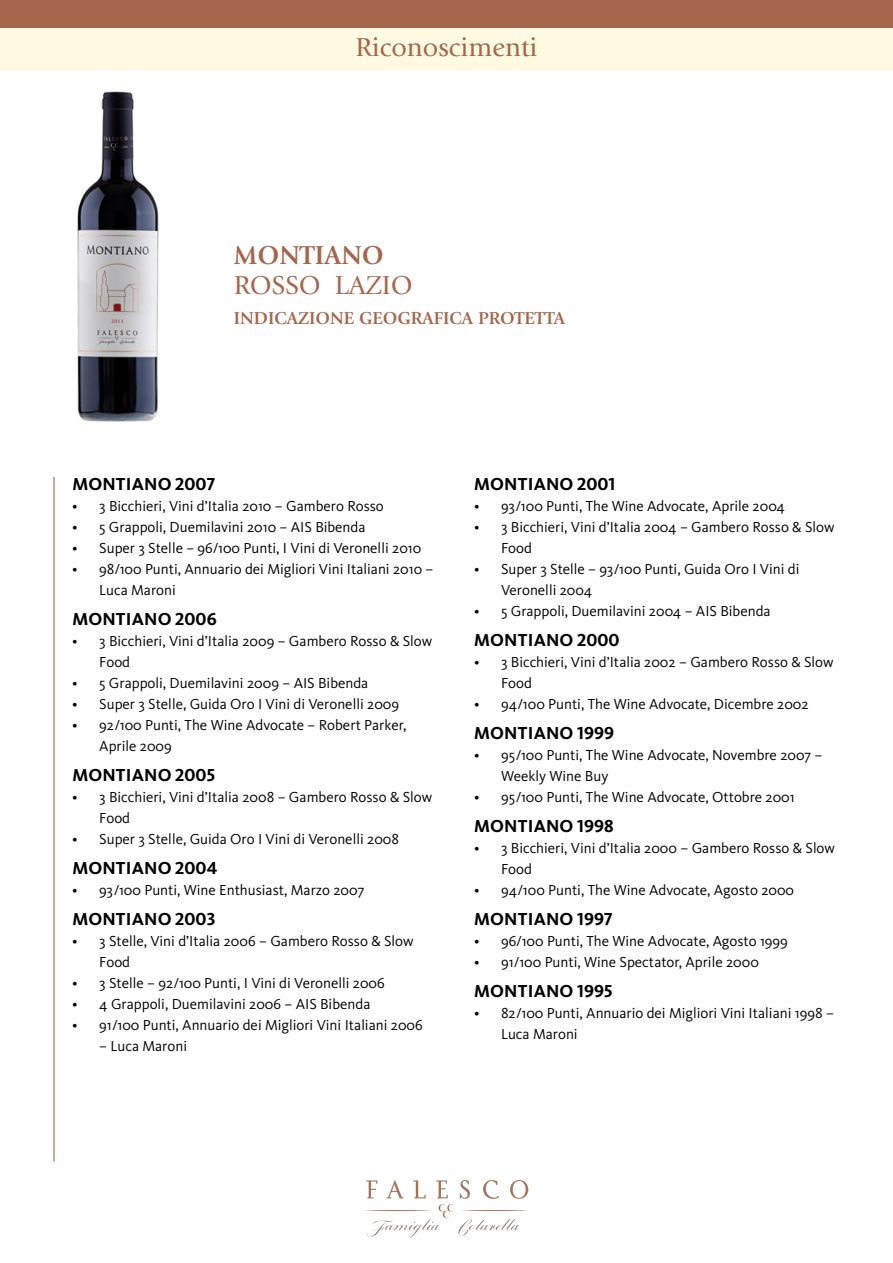
<style>
.page{position:relative;width:893px;height:1263px;background:#fff}
.page>*{position:absolute;margin:0;border:0;box-sizing:border-box;transform-origin:0 0}
.t1{font:27px "Giovanni Std";color:#a5664c}
.t2{font:700 27px "Giovanni Std";color:#a5664c}
.t3{font:700 18px "Kievit OT";letter-spacing:.01em;color:#000}
.t4{font:700 18px "Giovanni Std";color:#a5664c}
.t5{font:15px/21px "Kievit OT";color:#000}
</style>
<div class="page">
<svg style="left:364px;top:1180px;width:165px;height:58px"></svg>
<div style="left:0;top:27px;width:893px;height:43px;background:#fdfae1"></div>
<div style="left:0;top:0;width:893px;height:28px;background:#a5664c"></div>
<hr style="left:53px;top:477px;width:2px;height:684px;background:#a5664c">
<img style="left:77px;top:91px;width:82px;height:331px">
<h1 class="t1" style="left:355px;top:32px;width:184px">Riconoscimenti</h1>
<h1 class="t2" style="left:234px;top:239px;width:152px">MONTIANO</h1>
<h1 class="t1" style="left:234px;top:270px;width:181px">ROSSO LAZIO</h1>
<p class="t4" style="left:234px;top:308px;width:333px">INDICAZIONE GEOGRAFICA PROTETTA</p>
<p class="t3" style="left:72px;top:473px;width:144px">MONTIANO 2007</p>
<p class="t5" style="left:72px;top:495px;width:313px">• 3 Bicchieri, Vini d’Italia 2010 – Gambero Rosso</p>
<p class="t5" style="left:72px;top:516px;width:295px">• 5 Grappoli, Duemilavini 2010 – AIS Bibenda</p>
<p class="t5" style="left:72px;top:537px;width:350px">• Super 3 Stelle – 96/100 Punti, I Vini di Veronelli 2010</p>
<p class="t5" style="left:99px;top:558px;width:336px;text-indent:-27px">• 98/100 Punti, Annuario dei Migliori Vini Italiani 2010 –<br>Luca Maroni</p>
<p class="t3" style="left:72px;top:608px;width:146px">MONTIANO 2006</p>
<p class="t5" style="left:99px;top:630px;width:334px;text-indent:-27px">• 3 Bicchieri, Vini d’Italia 2009 – Gambero Rosso &amp; Slow<br>Food</p>
<p class="t5" style="left:72px;top:672px;width:298px">• 5 Grappoli, Duemilavini 2009 – AIS Bibenda</p>
<p class="t5" style="left:72px;top:693px;width:328px">• Super 3 Stelle, Guida Oro I Vini di Veronelli 2009</p>
<p class="t5" style="left:99px;top:714px;width:309px;text-indent:-27px">• 92/100 Punti, The Wine Advocate – Robert Parker,<br>Aprile 2009</p>
<p class="t3" style="left:72px;top:764px;width:144px">MONTIANO 2005</p>
<p class="t5" style="left:99px;top:786px;width:334px;text-indent:-27px">• 3 Bicchieri, Vini d’Italia 2008 – Gambero Rosso &amp; Slow<br>Food</p>
<p class="t5" style="left:72px;top:828px;width:328px">• Super 3 Stelle, Guida Oro I Vini di Veronelli 2008</p>
<p class="t3" style="left:72px;top:857px;width:146px">MONTIANO 2004</p>
<p class="t5" style="left:72px;top:879px;width:294px">• 93/100 Punti, Wine Enthusiast, Marzo 2007</p>
<p class="t3" style="left:72px;top:908px;width:145px">MONTIANO 2003</p>
<p class="t5" style="left:99px;top:930px;width:316px;text-indent:-27px">• 3 Stelle, Vini d’Italia 2006 – Gambero Rosso &amp; Slow<br>Food</p>
<p class="t5" style="left:72px;top:972px;width:314px">• 3 Stelle – 92/100 Punti, I Vini di Veronelli 2006</p>
<p class="t5" style="left:72px;top:993px;width:300px">• 4 Grappoli, Duemilavini 2006 – AIS Bibenda</p>
<p class="t5" style="left:72px;top:1014px;width:352px">• 91/100 Punti, Annuario dei Migliori Vini Italiani 2006</p>
<p class="t5" style="left:99px;top:1035px;width:89px">– Luca Maroni</p>
<p class="t3" style="left:474px;top:473px;width:143px">MONTIANO 2001</p>
<p class="t5" style="left:474px;top:495px;width:312px">• 93/100 Punti, The Wine Advocate, Aprile 2004</p>
<p class="t5" style="left:501px;top:516px;width:335px;text-indent:-27px">• 3 Bicchieri, Vini d’Italia 2004 – Gambero Rosso &amp; Slow<br>Food</p>
<p class="t5" style="left:501px;top:558px;width:300px;text-indent:-27px">• Super 3 Stelle – 93/100 Punti, Guida Oro I Vini di<br>Veronelli 2004</p>
<p class="t5" style="left:474px;top:600px;width:298px">• 5 Grappoli, Duemilavini 2004 – AIS Bibenda</p>
<p class="t3" style="left:474px;top:629px;width:147px">MONTIANO 2000</p>
<p class="t5" style="left:501px;top:651px;width:334px;text-indent:-27px">• 3 Bicchieri, Vini d’Italia 2002 – Gambero Rosso &amp; Slow<br>Food</p>
<p class="t5" style="left:474px;top:693px;width:336px">• 94/100 Punti, The Wine Advocate, Dicembre 2002</p>
<p class="t3" style="left:474px;top:722px;width:141px">MONTIANO 1999</p>
<p class="t5" style="left:501px;top:744px;width:323px;text-indent:-27px">• 95/100 Punti, The Wine Advocate, Novembre 2007 –<br>Weekly Wine Buy</p>
<p class="t5" style="left:474px;top:786px;width:322px">• 95/100 Punti, The Wine Advocate, Ottobre 2001</p>
<p class="t3" style="left:474px;top:815px;width:141px">MONTIANO 1998</p>
<p class="t5" style="left:501px;top:837px;width:335px;text-indent:-27px">• 3 Bicchieri, Vini d’Italia 2000 – Gambero Rosso &amp; Slow<br>Food</p>
<p class="t5" style="left:474px;top:879px;width:322px">• 94/100 Punti, The Wine Advocate, Agosto 2000</p>
<p class="t3" style="left:474px;top:908px;width:140px">MONTIANO 1997</p>
<p class="t5" style="left:474px;top:930px;width:315px">• 96/100 Punti, The Wine Advocate, Agosto 1999</p>
<p class="t5" style="left:474px;top:951px;width:286px">• 91/100 Punti, Wine Spectator, Aprile 2000</p>
<p class="t3" style="left:474px;top:980px;width:140px">MONTIANO 1995</p>
<p class="t5" style="left:501px;top:1002px;width:334px;text-indent:-27px">• 82/100 Punti, Annuario dei Migliori Vini Italiani 1998 –<br>Luca Maroni</p>
</div>
